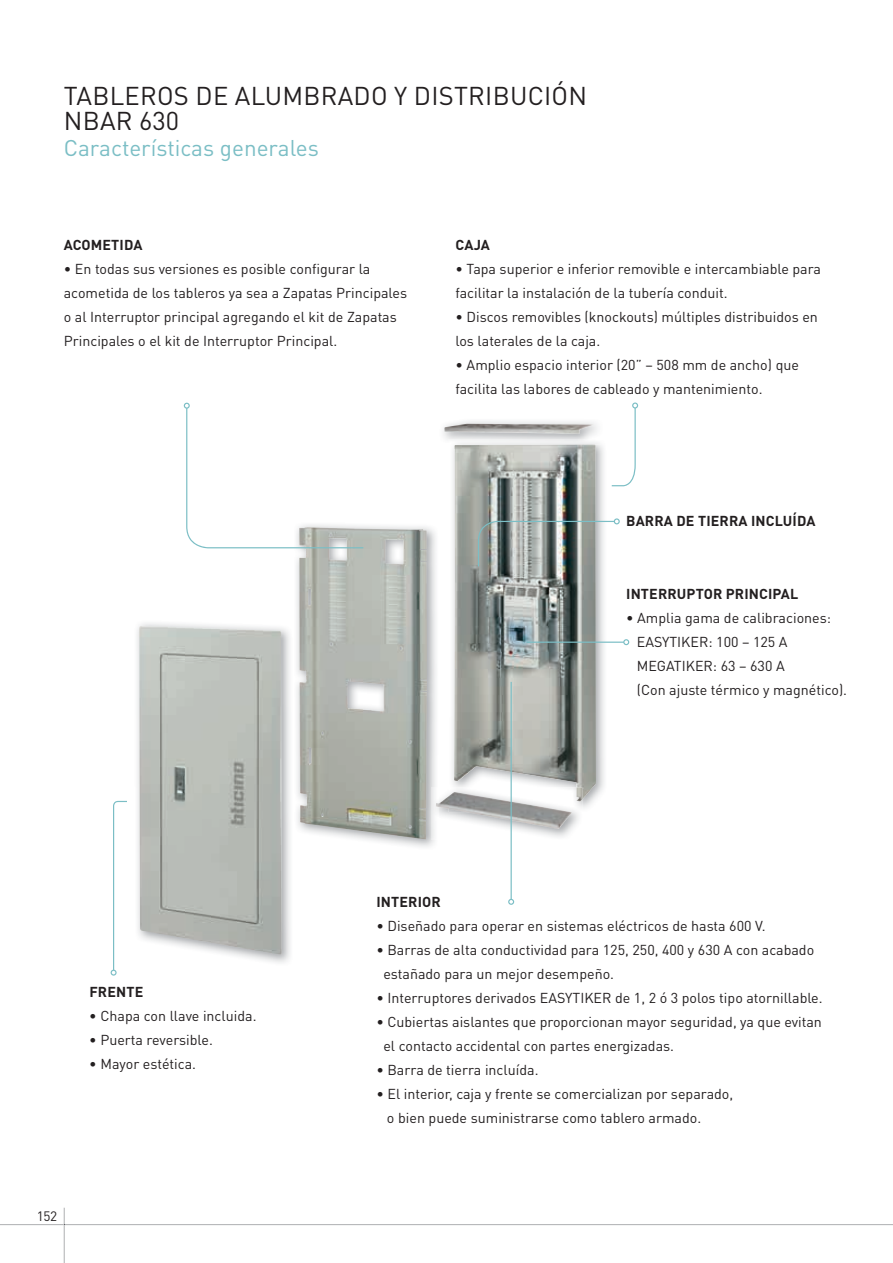
<style>
.page{position:relative;width:893px;height:1263px;background:#fff}
.page>*{position:absolute;margin:0;border:0;box-sizing:border-box;transform-origin:0 0}
.t1{font:25.5px/25.5px "DIN Pro";letter-spacing:.01em;color:#231f20}
.t2{font:22.5px "DIN Pro";color:#7bbec5}
.t3{font:14.25px/24px "DIN Pro";color:#231f20}
.t4{font:700 14.25px "DIN Pro";letter-spacing:.01em;color:#231f20}
.t5{font:13.5px "DIN Pro";color:#231f20}
</style>
<div class="page">
<hr style="left:65px;top:1224px;width:828px;height:1px;background:#939598">
<hr style="left:0;top:1224px;width:64px;height:1px;background:#939598">
<hr style="left:64px;top:1225px;width:1px;height:38px;background:#939598">
<svg style="left:64px;top:1208px;width:1px;height:17px"></svg>
<img style="left:452px;top:444px;width:152px;height:364px">
<img style="left:454px;top:444px;width:142px;height:355px">
<img style="left:294px;top:526px;width:142px;height:321px">
<img style="left:299px;top:527px;width:128px;height:312px">
<img style="left:137px;top:623px;width:153px;height:340px">
<img style="left:139px;top:626px;width:143px;height:329px">
<img style="left:562px;top:444px;width:33px;height:1px">
<img style="left:444px;top:424px;width:150px;height:10px">
<img style="left:431px;top:787px;width:148px;height:52px">
<img style="left:449px;top:787px;width:133px;height:25px">
<img style="left:577px;top:787px;width:5px;height:14px">
<img style="left:436px;top:792px;width:136px;height:37px">
<svg style="left:111px;top:801px;width:16px;height:175px"></svg>
<svg style="left:527px;top:639px;width:102px;height:6px"></svg>
<svg style="left:612px;top:402px;width:26px;height:84px"></svg>
<img style="left:478px;top:518px;width:142px;height:48px">
<svg style="left:508px;top:682px;width:6px;height:223px"></svg>
<svg style="left:184px;top:403px;width:179px;height:145px"></svg>
<h1 class="t1" style="left:64px;top:82px;width:525px">TABLEROS DE ALUMBRADO Y DISTRIBUCIÓN<br>NBAR 630</h1>
<h2 class="t2" style="left:64px;top:133px;width:257px">Características generales</h2>
<p class="t4" style="left:64px;top:235px;width:80px">ACOMETIDA</p>
<p class="t3" style="left:64px;top:256px;width:345px">• En todas sus versiones es posible configurar la acometida de los tableros ya sea a Zapatas Principales o al Interruptor principal agregando el kit de Zapatas Principales o el kit de Interruptor Principal.</p>
<p class="t4" style="left:456px;top:235px;width:36px">CAJA</p>
<p class="t3" style="left:455px;top:256px;width:367px">• Tapa superior e inferior removible e intercambiable para facilitar la instalación de la tubería conduit.</p>
<p class="t3" style="left:455px;top:304px;width:364px">• Discos removibles (knockouts) múltiples distribuidos en los laterales de la caja.</p>
<p class="t3" style="left:455px;top:352px;width:345px">• Amplio espacio interior (20” – 508 mm de ancho) que facilita las labores de cableado y mantenimiento.</p>
<p class="t4" style="left:626px;top:511px;width:191px">BARRA DE TIERRA INCLUÍDA</p>
<p class="t4" style="left:626px;top:584px;width:174px">INTERRUPTOR PRINCIPAL</p>
<p class="t3" style="left:637px;top:605px;width:212px;text-indent:-11px">• Amplia gama de calibraciones:<br>EASYTIKER: 100 – 125 A<br>MEGATIKER: 63 – 630 A<br>(Con ajuste térmico y magnético).</p>
<p class="t4" style="left:89px;top:982px;width:55px">FRENTE</p>
<p class="t3" style="left:89px;top:1003px;width:169px">• Chapa con llave incluida.</p>
<p class="t3" style="left:89px;top:1027px;width:125px">• Puerta reversible.</p>
<p class="t3" style="left:89px;top:1051px;width:108px">• Mayor estética.</p>
<p class="t5" style="left:37px;top:1207px;width:22px">152</p>
<p class="t4" style="left:376px;top:892px;width:66px">INTERIOR</p>
<p class="t3" style="left:376px;top:913px;width:391px">• Diseñado para operar en sistemas eléctricos de hasta 600 V.</p>
<p class="t3" style="left:383px;top:937px;width:432px;text-indent:-7px">• Barras de alta conductividad para 125, 250, 400 y 630 A con acabado estañado para un mejor desempeño.</p>
<p class="t3" style="left:376px;top:985px;width:448px">• Interruptores derivados EASYTIKER de 1, 2 ó 3 polos tipo atornillable.</p>
<p class="t3" style="left:383px;top:1009px;width:440px;text-indent:-7px">• Cubiertas aislantes que proporcionan mayor seguridad, ya que evitan el contacto accidental con partes energizadas.</p>
<p class="t3" style="left:376px;top:1057px;width:164px">• Barra de tierra incluída.</p>
<p class="t3" style="left:387px;top:1081px;width:348px;text-indent:-11px">• El interior, caja y frente se comercializan por separado, o bien puede suministrarse como tablero armado.</p>
</div>
